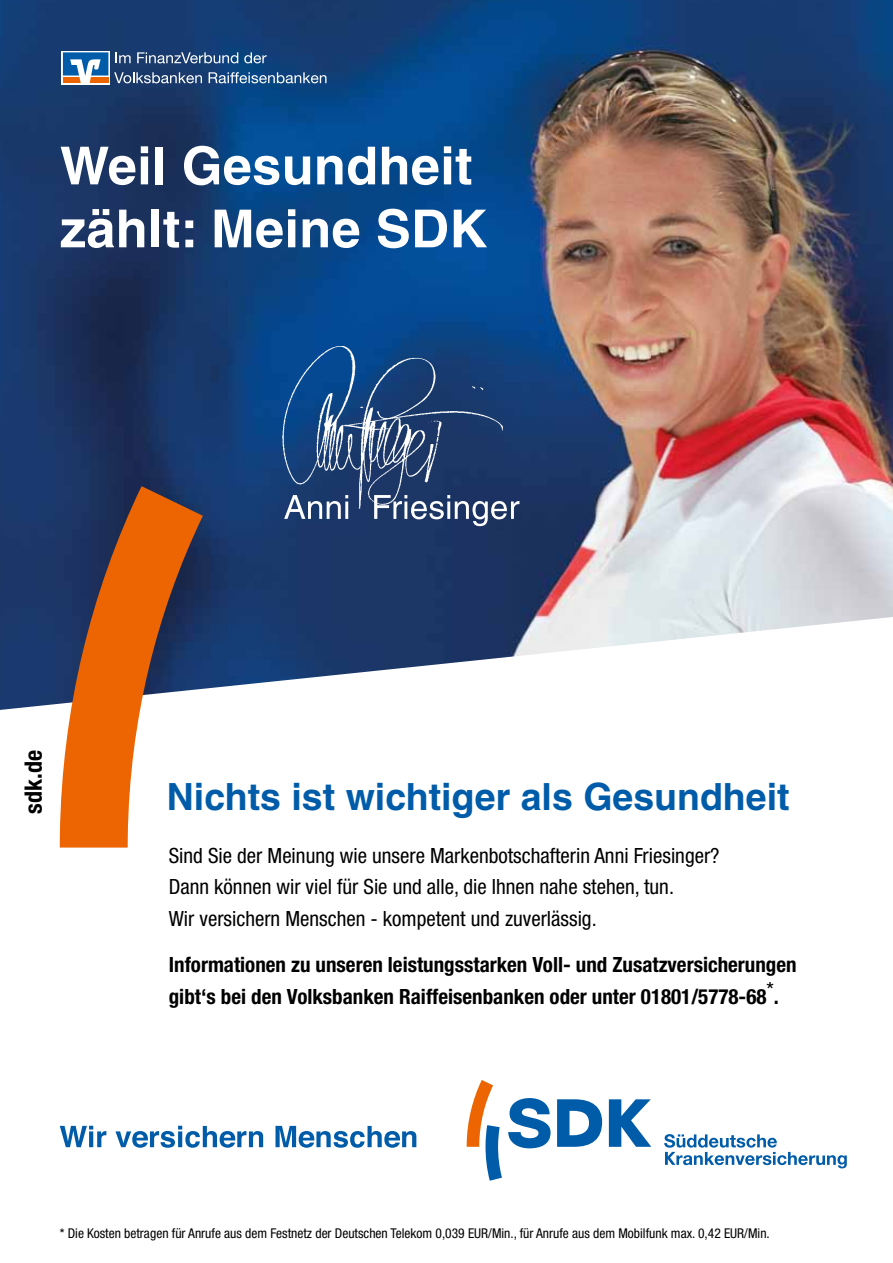
<style>
.page{position:relative;width:893px;height:1263px;background:#fff}
.page>*{position:absolute;margin:0;border:0;box-sizing:border-box;transform-origin:0 0}
.t1{font:700 52.5px/63px "Helvetica LT Std";letter-spacing:.005em;color:#fff}
.t2{font:700 37.5px "Helvetica LT Std";color:#005ca9}
.t3{font:700 condensed 24px "Helvetica Neue LT Std";color:#000}
.t4{font:condensed 21px/31.5px "Helvetica Neue LT Std";color:#000}
.t5{font:700 condensed 21px/31.5px "Helvetica Neue LT Std";color:#000}
.t6{font:condensed 13.5px "Helvetica Neue LT Std";color:#000}
</style>
<div class="page">
<img style="left:0;top:0;width:893px;height:710px">
<svg style="left:60px;top:486px;width:143px;height:362px"></svg>
<svg style="left:114px;top:72px;width:88px;height:11px"></svg>
<svg style="left:209px;top:72px;width:117px;height:11px"></svg>
<svg style="left:115px;top:52px;width:16px;height:11px"></svg>
<svg style="left:137px;top:52px;width:101px;height:11px"></svg>
<svg style="left:244px;top:52px;width:23px;height:11px"></svg>
<svg style="left:62px;top:51px;width:48px;height:34px"></svg>
<svg style="left:63px;top:52px;width:45px;height:31px"></svg>
<img style="left:278px;top:342px;width:229px;height:169px">
<svg style="left:284px;top:495px;width:64px;height:24px"></svg>
<svg style="left:374px;top:495px;width:145px;height:31px"></svg>
<svg style="left:557px;top:1099px;width:45px;height:48px"></svg>
<svg style="left:609px;top:1099px;width:42px;height:48px"></svg>
<svg style="left:508px;top:1098px;width:43px;height:50px"></svg>
<svg style="left:467px;top:1080px;width:35px;height:101px"></svg>
<svg style="left:664px;top:1134px;width:183px;height:34px"></svg>
<svg style="left:60px;top:1126px;width:356px;height:22px"></svg>
<h1 class="t1" style="left:60px;top:134px;width:429px">Weil Gesundheit zählt: Meine SDK</h1>
<p class="t3" style="left:19px;top:813px;width:65px;rotate:-90deg">sdk.de</p>
<h2 class="t2" style="left:167px;top:773px;width:624px">Nichts ist wichtiger als Gesundheit</h2>
<p class="t4" style="left:169px;top:839px;width:552px">Sind Sie der Meinung wie unsere Markenbotschafterin Anni Friesinger?<br>Dann können wir viel für Sie und alle, die Ihnen nahe stehen, tun.<br>Wir versichern Menschen - kompetent und zuverlässig.</p>
<p class="t5" style="left:169px;top:949px;width:629px">Informationen zu unseren leistungsstarken Voll- und Zusatzversicherungen gibt‘s bei den Volksbanken Raiffeisenbanken oder unter 01801/5778-68<sup>*</sup>.</p>
<p class="t6" style="left:60px;top:1225px;width:711px">* Die Kosten betragen für Anrufe aus dem Festnetz der Deutschen Telekom 0,039 EUR/Min., für Anrufe aus dem Mobilfunk max. 0,42 EUR/Min.</p>
</div>
